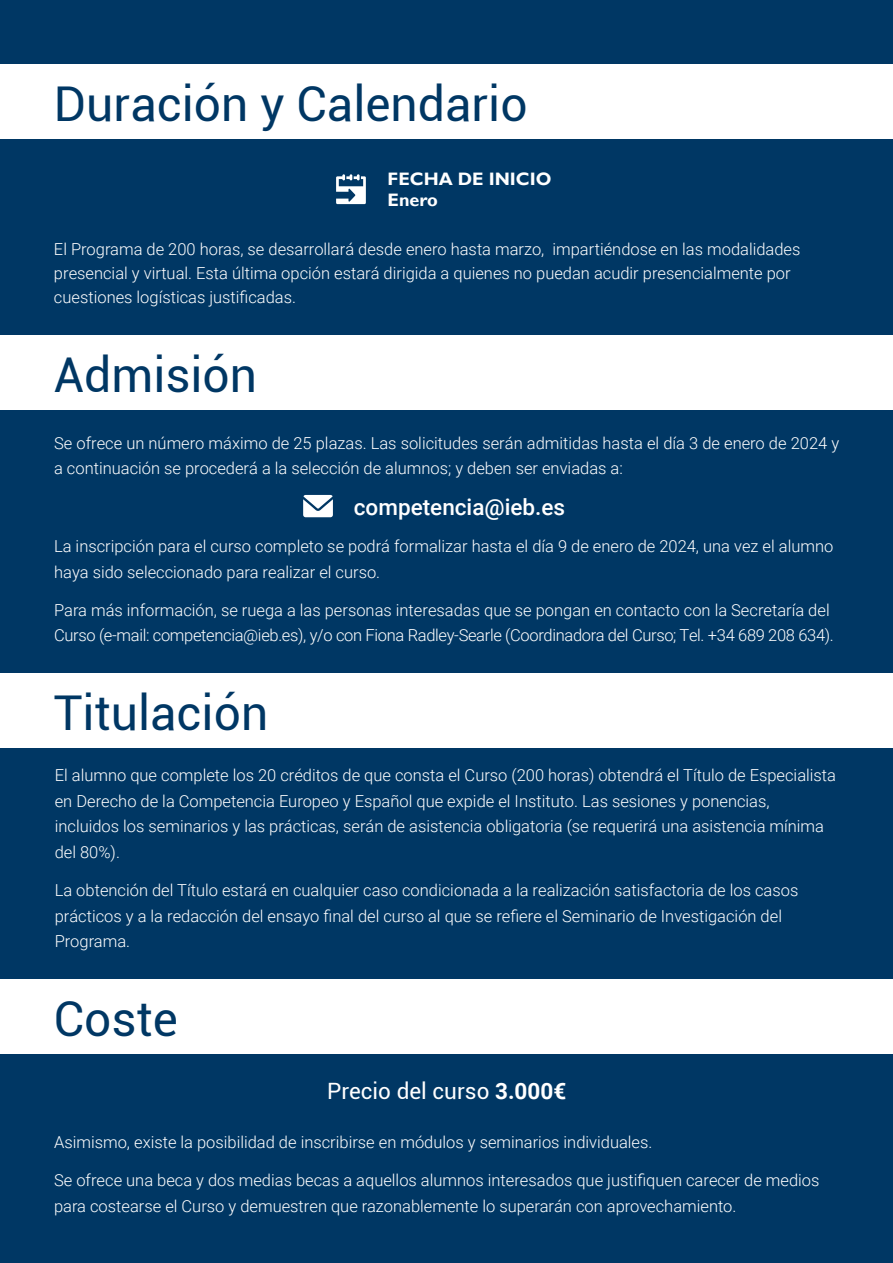
<style>
.page{position:relative;width:893px;height:1263px;background:#003764}
.page>*{position:absolute;margin:0;border:0;box-sizing:border-box;transform-origin:0 0}
.t1{font:48px "Roboto";color:#003764}
.t2{font:22.5px "Roboto";color:#fff}
.t3{font:500 22.5px "Roboto";color:#fff}
.t4{font:700 18px/21.6px "Gill Sans";color:#fff}
.t5{font:300 16.5px/25.5px "Roboto";color:#fff}
.s1{font-weight:700}
</style>
<div class="page">
<div style="left:0;top:64px;width:893px;height:75px;background:#fff"></div>
<div style="left:0;top:336px;width:893px;height:74px;background:#fff"></div>
<div style="left:0;top:673px;width:893px;height:75px;background:#fff"></div>
<div style="left:0;top:979px;width:893px;height:74px;background:#fff"></div>
<svg style="left:336px;top:174px;width:30px;height:30px"></svg>
<svg style="left:303px;top:495px;width:30px;height:22px"></svg>
<h1 class="t1" style="left:54px;top:71px;width:475px">Duración y Calendario</h1>
<p class="t4" style="left:388px;top:168px;width:165px">FECHA DE INICIO<br>Enero</p>
<p class="t5" style="left:54px;top:236px;width:748px;line-height:24px">El Programa de 200 horas, se desarrollará desde enero hasta marzo, impartiéndose en las modalidades presencial y virtual. Esta última opción estará dirigida a quienes no puedan acudir presencialmente por cuestiones logísticas justificadas.</p>
<h1 class="t1" style="left:54px;top:342px;width:205px">Admisión</h1>
<p class="t5" style="left:54px;top:429px;width:787px">Se ofrece un número máximo de 25 plazas. Las solicitudes serán admitidas hasta el día 3 de enero de 2024 y a continuación se procederá a la selección de alumnos; y deben ser enviadas a:</p>
<h2 class="t3" style="left:354px;top:491px;width:213px">competencia@ieb.es</h2>
<p class="t5" style="left:54px;top:533px;width:781px">La inscripción para el curso completo se podrá formalizar hasta el día 9 de enero de 2024, una vez el alumno haya sido seleccionado para realizar el curso.</p>
<p class="t5" style="left:54px;top:597px;width:781px">Para más información, se ruega a las personas interesadas que se pongan en contacto con la Secretaría del<br>Curso (e-mail: competencia@ieb.es), y/o con Fiona Radley-Searle (Coordinadora del Curso; Tel. +34 689 208 634).</p>
<h1 class="t1" style="left:54px;top:679px;width:216px">Titulación</h1>
<p class="t5" style="left:55px;top:762px;width:783px">El alumno que complete los 20 créditos de que consta el Curso (200 horas) obtendrá el Título de Especialista en Derecho de la Competencia Europeo y Español que expide el Instituto. Las sesiones y ponencias, incluidos los seminarios y las prácticas, serán de asistencia obligatoria (se requerirá una asistencia mínima del 80%).</p>
<p class="t5" style="left:55px;top:877px;width:745px">La obtención del Título estará en cualquier caso condicionada a la realización satisfactoria de los casos prácticos y a la redacción del ensayo final del curso al que se refiere el Seminario de Investigación del<br>Programa.</p>
<h1 class="t1" style="left:54px;top:985px;width:126px">Coste</h1>
<h2 class="t2" style="left:327px;top:1075px;width:241px">Precio del curso <span class="s1">3.000€</span></h2>
<p class="t5" style="left:54px;top:1129px;width:600px">Asimismo, existe la posibilidad de inscribirse en módulos y seminarios individuales.</p>
<p class="t5" style="left:54px;top:1167px;width:767px">Se ofrece una beca y dos medias becas a aquellos alumnos interesados que justifiquen carecer de medios para costearse el Curso y demuestren que razonablemente lo superarán con aprovechamiento.</p>
</div>
